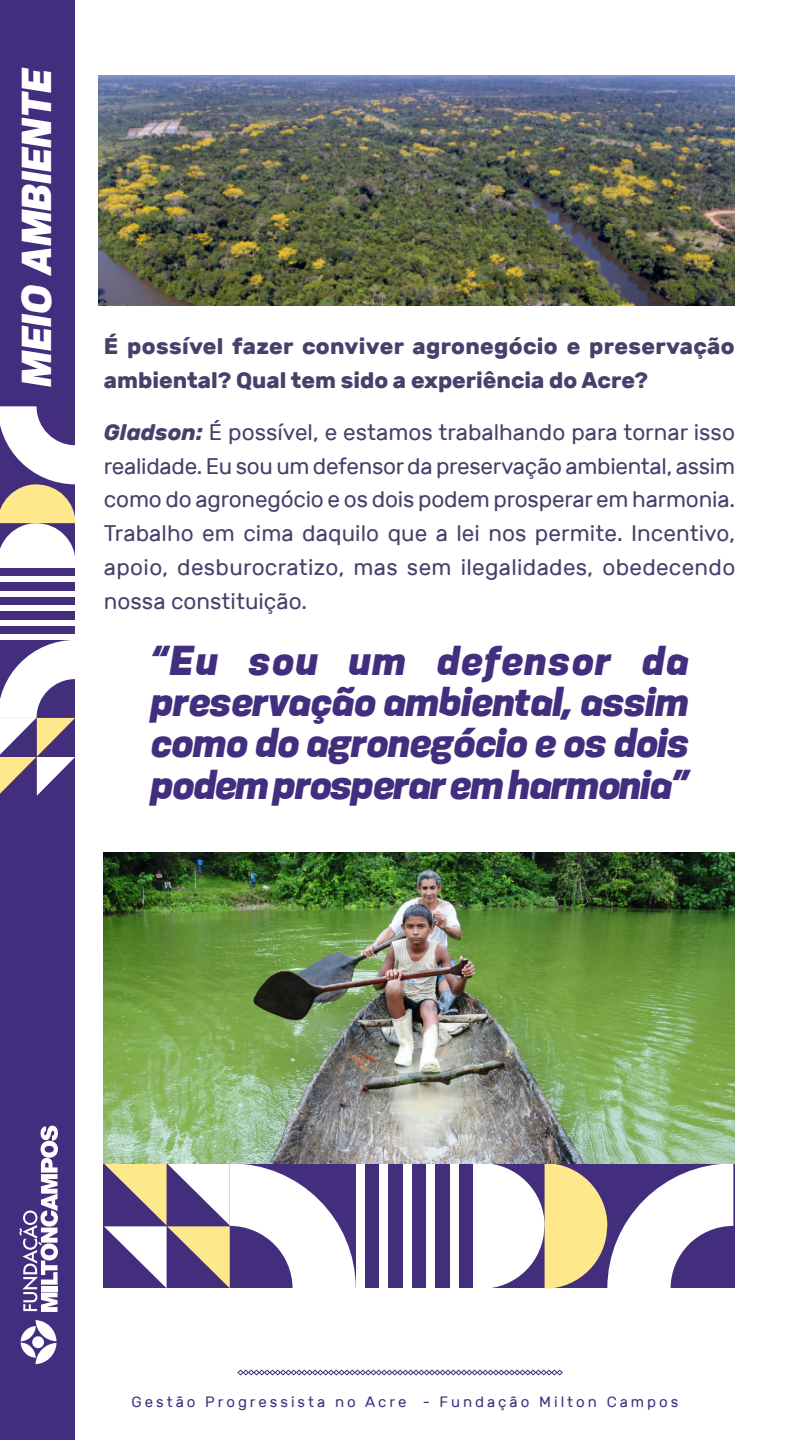
<style>
.page{position:relative;width:810px;height:1440px;background:#fff}
.page>*{position:absolute;margin:0;border:0;box-sizing:border-box;transform-origin:0 0}
.t1{font:italic 800 39px/41.2px "Konsens";letter-spacing:-.015em;color:#422e7e;text-align:justify}
.t2{font:italic 800 39px "Konsens";color:#fff}
.t3{font:22.5px/33.8px "Rubik";letter-spacing:.015em;color:#47406b;text-align:justify}
.t4{font:700 22.5px "Rubik";letter-spacing:.005em;color:#47406b}
.t5{font:15px "Rubik";letter-spacing:.2em;color:#422e7e}
.s1{font-weight:700;font-style:italic}
</style>
<div class="page">
<svg style="left:237px;top:1370px;width:326px;height:5px"></svg>
<div style="left:0;top:0;width:75px;height:1440px;background:#422e7e"></div>
<svg style="left:21px;top:1320px;width:36px;height:45px"></svg>
<svg style="left:19px;top:1126px;width:39px;height:186px"></svg>
<svg style="left:0;top:406px;width:75px;height:390px"></svg>
<div style="left:104px;top:1163px;width:631px;height:125px;background:#422e7d"></div>
<svg style="left:482px;top:1163px;width:251px;height:126px"></svg>
<div style="left:473px;top:1163px;width:9px;height:126px;background:#fff"></div>
<div style="left:450px;top:1163px;width:8px;height:126px;background:#fff"></div>
<div style="left:426px;top:1163px;width:9px;height:126px;background:#fff"></div>
<div style="left:403px;top:1163px;width:8px;height:126px;background:#fff"></div>
<div style="left:379px;top:1163px;width:9px;height:126px;background:#fff"></div>
<div style="left:356px;top:1163px;width:8px;height:126px;background:#fff"></div>
<svg style="left:104px;top:1163px;width:252px;height:125px"></svg>
<img style="left:98px;top:75px;width:637px;height:231px">
<img style="left:104px;top:852px;width:631px;height:311px">
<h1 class="t2" style="left:11px;top:387px;width:320px;rotate:-90deg">MEIO AMBIENTE</h1>
<p class="t4" style="left:104px;top:333px;width:632px">É possível fazer conviver agronegócio e preservação</p>
<p class="t4" style="left:104px;top:367px;width:546px">ambiental? Qual tem sido a experiência do Acre?</p>
<p class="t3" style="left:104px;top:416px;width:633px"><span class="s1">Gladson:</span> É possível, e estamos trabalhando para tornar isso realidade. Eu sou um defensor da preservação ambiental, assim como do agronegócio e os dois podem prosperar em harmonia.<br>Trabalho em cima daquilo que a lei nos permite. Incentivo, apoio, desburocratizo, mas sem ilegalidades, obedecendo nossa constituição.</p>
<h1 class="t1" style="left:150px;top:638px;width:540px">“Eu sou um defensor da preservação ambiental, assim como do agronegócio e os dois podem prosperar em harmonia”</h1>
<p class="t5" style="left:132px;top:1394px;width:548px">Gestão Progressista no Acre - Fundação Milton Campos</p>
</div>
